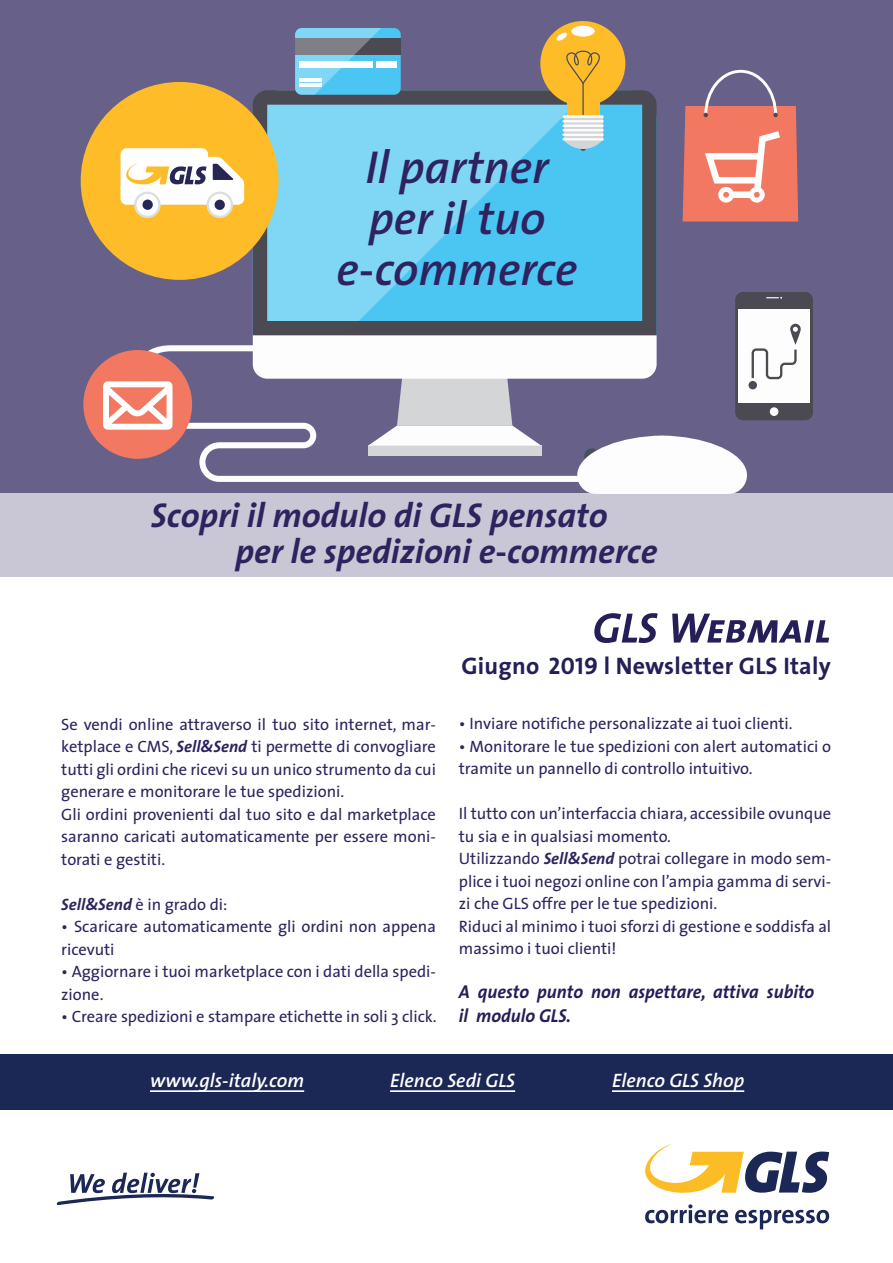
<style>
.page{position:relative;width:893px;height:1263px;background:#fff}
.page>*{position:absolute;margin:0;border:0;box-sizing:border-box;transform-origin:0 0}
.t1{font:italic 600 46.5px/51px "The Sans";color:#2e235e;text-align:center}
.t2{font:italic 700 34.5px/36px "The Sans";color:#2e235e}
.t3{font:700 24px "The Sans";letter-spacing:.01em;color:#241f57}
.t4{font:italic 600 19.5px "The Sans";color:#fff}
.t5{font:italic 700 18.75px/24px "The Sans";color:#251e57;scale:.95 1}
.t6{font:16.5px/22.5px "The Sans";color:#2e235e}
.s1{font-weight:700;font-style:italic}
.s2{font-family:"The Sans Bold Caps";font-weight:400}
</style>
<div class="page">
<svg style="left:594px;top:613px;width:64px;height:30px"></svg>
<svg style="left:672px;top:614px;width:157px;height:29px"></svg>
<svg style="left:645px;top:1143px;width:184px;height:50px"></svg>
<svg style="left:645px;top:1204px;width:83px;height:19px"></svg>
<svg style="left:735px;top:1209px;width:94px;height:20px"></svg>
<svg style="left:56px;top:1173px;width:159px;height:32px"></svg>
<div style="left:0;top:0;width:893px;height:577px;background:#676189"></div>
<div style="left:0;top:1055px;width:893px;height:55px;background:#1b2754"></div>
<div style="left:0;top:493px;width:893px;height:85px;background:#c9c7d5"></div>
<hr style="left:150px;top:1090px;width:154px;height:2px;background:#fff">
<hr style="left:390px;top:1090px;width:125px;height:2px;background:#fff">
<hr style="left:612px;top:1090px;width:132px;height:2px;background:#fff">
<svg style="left:145px;top:345px;width:108px;height:137px"></svg>
<svg style="left:253px;top:90px;width:404px;height:237px;background:#63bdde"></svg>
<div style="left:295px;top:28px;width:106px;height:67px;background:#4bc5f1;border-radius:7px"></div>
<div style="left:295px;top:38px;width:106px;height:17px;background:#4b4a53"></div>
<div style="left:376px;top:61px;width:21px;height:7px;background:#fdfdfd"></div>
<svg style="left:295px;top:28px;width:86px;height:67px"></svg>
<div style="left:81px;top:82px;width:198px;height:198px;background:#fdbc28;border-radius:50%"></div>
<div style="left:540px;top:21px;width:85px;height:85px;background:#fdbc28;border-radius:50%"></div>
<div style="left:567px;top:95px;width:32px;height:31px;background:#fdbc28"></div>
<div style="left:571px;top:26px;width:24px;height:11px;background:#fdfdfd;border-radius:50%"></div>
<svg style="left:556px;top:32px;width:11px;height:9px"></svg>
<svg style="left:566px;top:51px;width:34px;height:32px"></svg>
<hr style="left:582px;top:83px;width:2px;height:35px;background:#4b4a53">
<div style="left:564px;top:115px;width:38px;height:25px;background:linear-gradient(to right,#d8dadc,#d8dadc)"></div>
<hr style="left:562px;top:116px;width:42px;height:2px;background:#fdfdfd">
<hr style="left:562px;top:120px;width:42px;height:2px;background:#fdfdfd">
<hr style="left:562px;top:125px;width:42px;height:2px;background:#fdfdfd">
<hr style="left:562px;top:129px;width:42px;height:2px;background:#fdfdfd">
<hr style="left:562px;top:134px;width:42px;height:2px;background:#fdfdfd">
<svg style="left:564px;top:140px;width:38px;height:11px"></svg>
<hr style="left:562px;top:138px;width:42px;height:2px;background:#fdfdfd">
<div style="left:735px;top:292px;width:78px;height:128px;background:#4b4a53;border-radius:8px"></div>
<div style="left:738px;top:309px;width:72px;height:94px;background:#fdfdfd"></div>
<svg style="left:766px;top:297px;width:16px;height:2px"></svg>
<svg style="left:790px;top:324px;width:11px;height:21px"></svg>
<svg style="left:253px;top:327px;width:545px;height:167px"></svg>
<div style="left:83px;top:350px;width:109px;height:109px;background:#f37861;border-radius:50%"></div>
<svg style="left:103px;top:381px;width:70px;height:49px"></svg>
<svg style="left:207px;top:192px;width:26px;height:26px"></svg>
<svg style="left:134px;top:192px;width:27px;height:26px"></svg>
<div style="left:215px;top:200px;width:10px;height:10px;background:#282654;border-radius:50%"></div>
<svg style="left:142px;top:200px;width:11px;height:10px"></svg>
<svg style="left:120px;top:148px;width:125px;height:58px"></svg>
<svg style="left:683px;top:70px;width:115px;height:152px"></svg>
<h1 class="t1" style="left:336px;top:142px;width:243px">Il partner per il tuo e-commerce</h1>
<h2 class="t2" style="left:235px;top:497px;width:424px;text-indent:-84px">Scopri il modulo di GLS pensato per le spedizioni e-commerce</h2>
<p class="t6" style="left:61px;top:713px;width:376px">Se vendi online attraverso il tuo sito internet, mar&shy;ketplace e CMS, <span class="s1">Sell&amp;Send</span> ti permette di convogliare tutti gli ordini che ricevi su un unico strumento da cui generare e monitorare le tue spedizioni.<br>Gli ordini provenienti dal tuo sito e dal marketplace saranno caricati automaticamente per essere moni&shy;torati e gestiti.</p>
<p class="t6" style="left:61px;top:893px;width:168px"><span class="s1">Sell&amp;Send</span> è in grado di:</p>
<p class="t6" style="left:61px;top:915px;width:376px">• Scaricare automaticamente gli ordini non appena ricevuti</p>
<p class="t6" style="left:61px;top:960px;width:376px">• Aggiornare i tuoi marketplace con i dati della spedi&shy;zione.</p>
<p class="t6" style="left:61px;top:1005px;width:377px">• Creare spedizioni e stampare etichette in soli 3 click.</p>
<h3 class="t3" style="left:462px;top:651px;width:371px">Giugno <span class="s2">2019</span> l Newsletter GLS Italy</h3>
<p class="t6" style="left:459px;top:712px;width:335px">• Inviare notifiche personalizzate ai tuoi clienti.</p>
<p class="t6" style="left:459px;top:735px;width:374px">• Monitorare le tue spedizioni con alert automatici o tramite un pannello di controllo intuitivo.</p>
<p class="t6" style="left:459px;top:802px;width:374px">Il tutto con un’interfaccia chiara, accessibile ovunque tu sia e in qualsiasi momento.<br>Utilizzando <span class="s1">Sell&amp;Send</span> potrai collegare in modo sem&shy;plice i tuoi negozi online con l’ampia gamma di servi&shy;zi che GLS offre per le tue spedizioni.<br>Riduci al minimo i tuoi sforzi di gestione e soddisfa al massimo i tuoi clienti!</p>
<p class="t5" style="left:459px;top:980px;width:376px">A questo punto non aspettare, attiva subito il modulo GLS.</p>
<p class="t4" style="left:150px;top:1068px;width:156px">www.gls-italy.com</p>
<p class="t4" style="left:390px;top:1068px;width:127px">Elenco Sedi GLS</p>
<p class="t4" style="left:612px;top:1068px;width:134px">Elenco GLS Shop</p>
</div>
